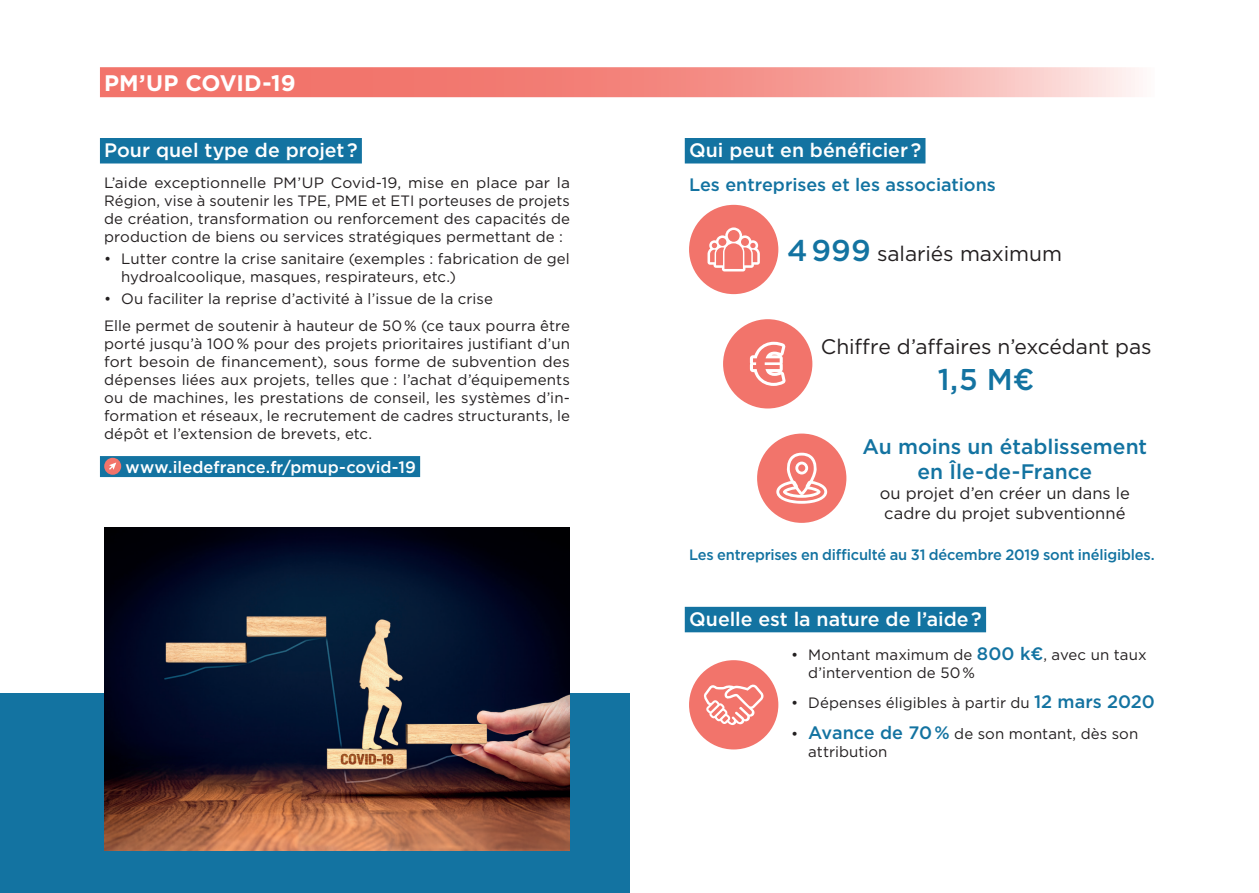
<style>
.page{position:relative;width:1259px;height:893px;background:#fff}
.page>*{position:absolute;margin:0;border:0;box-sizing:border-box;transform-origin:0 0}
.t1{font:500 30px "Gotham";color:#1373a1}
.t2{font:700 22.5px "Gotham";color:#fff}
.t3{font:21px "Gotham";letter-spacing:-.005em;color:#231f20}
.t4{font:500 21px/25.2px "Gotham";color:#1373a1;text-align:center}
.t5{font:500 19.5px "Gotham";color:#fff}
.t6{font:500 18px "Gotham";color:#1373a1}
.t7{font:16.5px/19.8px "Gotham";color:#231f20}
.t8{font:500 16.5px "Gotham";letter-spacing:.005em;color:#fff}
.t9{font:15px/18px "Gotham";letter-spacing:.005em;color:#231f20}
.t10{font:500 15px "Gotham";letter-spacing:-.01em;color:#1373a1}
.s1{font-weight:500;font-size:30px;color:#1373a1}
.s2{font-weight:500;font-size:18px;color:#1373a1}
</style>
<div class="page">
<div style="left:0;top:693px;width:629px;height:200px;background:#1373a1"></div>
<div style="left:685px;top:138px;width:240px;height:25px;background:#1373a1"></div>
<div style="left:685px;top:607px;width:301px;height:25px;background:#1373a1"></div>
<div style="left:100px;top:138px;width:262px;height:25px;background:#1373a1"></div>
<svg style="left:100px;top:67px;width:1039px;height:30px"></svg>
<div style="left:689px;top:205px;width:89px;height:89px;background:#f2746b;border-radius:50%"></div>
<svg style="left:707px;top:227px;width:53px;height:44px"></svg>
<div style="left:723px;top:319px;width:89px;height:89px;background:#f2746b;border-radius:50%"></div>
<svg style="left:750px;top:342px;width:36px;height:44px"></svg>
<div style="left:757px;top:434px;width:89px;height:89px;background:#f2746b;border-radius:50%"></div>
<svg style="left:776px;top:453px;width:51px;height:51px"></svg>
<div style="left:689px;top:660px;width:89px;height:89px;background:#f2746b;border-radius:50%"></div>
<svg style="left:704px;top:684px;width:59px;height:41px"></svg>
<img style="left:104px;top:527px;width:466px;height:323px">
<div style="left:100px;top:456px;width:320px;height:21px;background:#1373a1"></div>
<div style="left:104px;top:458px;width:17px;height:17px;background:#f2746b;border-radius:50%"></div>
<svg style="left:109px;top:462px;width:7px;height:8px"></svg>
<h2 class="t2" style="left:104px;top:70px;width:193px">PM’UP COVID-19</h2>
<p class="t5" style="left:104px;top:137px;width:255px">Pour quel type de projet ?</p>
<p class="t9" style="left:104px;top:173px;width:467px;text-align:justify">L’aide exceptionnelle PM’UP Covid-19, mise en place par la Région, vise à soutenir les TPE, PME et ETI porteuses de projets de création, transformation ou renforcement des capacités de production de biens ou services stratégiques permettant de :</p>
<p class="t9" style="left:121px;top:249px;width:450px;text-indent:-17px">• Lutter contre la crise sanitaire (exemples : fabrication de gel hydroalcoolique, masques, respirateurs, etc.)</p>
<p class="t9" style="left:104px;top:290px;width:390px">• Ou faciliter la reprise d’activité à l’issue de la crise</p>
<p class="t9" style="left:104px;top:316px;width:467px;text-align:justify">Elle permet de soutenir à hauteur de 50 % (ce taux pourra être porté jusqu’à 100 % pour des projets prioritaires justifiant d’un fort besoin de financement), sous forme de subvention des dépenses liées aux projets, telles que : l’achat d’équipements ou de machines, les prestations de conseil, les systèmes d’in&shy;formation et réseaux, le recrutement de cadres structurants, le dépôt et l’extension de brevets, etc.</p>
<p class="t8" style="left:125px;top:456px;width:292px">www.iledefrance.fr/pmup-covid-19</p>
<p class="t5" style="left:689px;top:137px;width:234px">Qui peut en bénéficier ?</p>
<p class="t6" style="left:689px;top:173px;width:308px">Les entreprises et les associations</p>
<p class="t3" style="left:787px;top:241px;width:276px"><span class="s1">4 999</span> salariés maximum</p>
<p class="t3" style="left:821px;top:333px;width:332px">Chiffre d’affaires n’excédant pas</p>
<p class="t1" style="left:938px;top:360px;width:98px">1,5 M€</p>
<p class="t4" style="left:862px;top:434px;width:286px">Au moins un établissement en Île-de-France</p>
<p class="t7" style="left:880px;top:483px;width:251px">ou projet d’en créer un dans le cadre du projet subventionné</p>
<p class="t10" style="left:689px;top:545px;width:467px">Les entreprises en difficulté au 31 décembre 2019 sont inéligibles.</p>
<p class="t5" style="left:689px;top:606px;width:294px">Quelle est la nature de l’aide ?</p>
<p class="t9" style="left:808px;top:646px;width:340px;text-indent:-17px">• Montant maximum de <span class="s2">800 k€</span>, avec un taux d’intervention de 50 %</p>
<p class="t9" style="left:791px;top:694px;width:365px">• Dépenses éligibles à partir du <span class="s2">12 mars 2020</span></p>
<p class="t9" style="left:808px;top:724px;width:332px;text-indent:-17px">• <span class="s2">Avance de 70 %</span> de son montant, dès son attribution</p>
</div>
